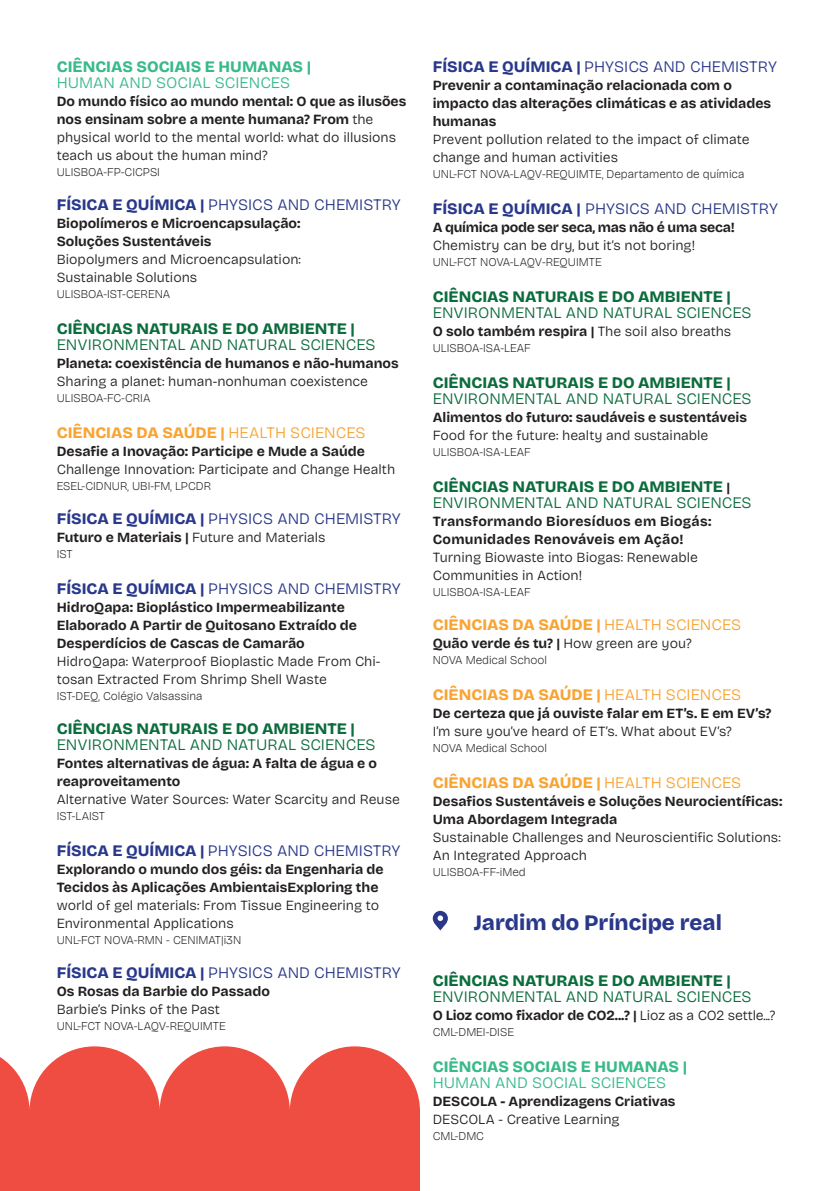
<style>
.page{position:relative;width:840px;height:1191px;background:#fff}
.page>*{position:absolute;margin:0;border:0;box-sizing:border-box;transform-origin:0 0}
.t1{font:800 22px "Bricolage Grotesque";color:#29388a}
.t2{font:300 16px "Bricolage Grotesque";color:#29388a}
.t3{font:300 16px/16px "Bricolage Grotesque";color:#0b6c3c}
.t4{font:800 16px "Bricolage Grotesque";color:#0b6c3c}
.t5{font:800 16px "Bricolage Grotesque";color:#f9a433}
.t6{font:800 16px "Bricolage Grotesque";color:#38ba8a}
.t7{font:300 16px "Bricolage Grotesque";color:#38ba8a}
.t8{font:300 14px/18px "Bricolage Grotesque";color:#231f20}
.t9{font:700 14px/18px "Bricolage Grotesque";color:#231f20}
.t10{font:700 14px/18px "Bricolage Grotesque";letter-spacing:.02em;color:#231f20}
.t11{font:700 14px "Bricolage Grotesque";letter-spacing:-.02em;color:#231f20}
.t12{font:200 12px "Bricolage Grotesque 36 pt";color:#231f20}
.s1{font-weight:700}
.s2{font-weight:800}
.s3{font-weight:300}
.s4{font-weight:700;font-size:14px;color:#231f20}
</style>
<div class="page">
<svg style="left:0;top:1046px;width:420px;height:145px;background:#f05e54"></svg>
<svg style="left:432px;top:911px;width:15px;height:19px"></svg>
<p class="t6" style="left:57px;top:53px;width:256px">CIÊNCIAS SOCIAIS E HUMANAS |</p>
<p class="t7" style="left:57px;top:69px;width:235px">HUMAN AND SOCIAL SCIENCES</p>
<p class="t8" style="left:57px;top:91px;width:351px"><span class="s1">Do mundo físico ao mundo mental: O que as ilusões nos ensinam sobre a mente humana? From</span> the physical world to the mental world: what do illusions teach us about the human mind?</p>
<p class="t12" style="left:57px;top:162px;width:105px">ULISBOA-FP-CICPSI</p>
<p class="t2" style="left:57px;top:191px;width:345px"><span class="s2">FÍSICA E QUÍMICA |</span> PHYSICS AND CHEMISTRY</p>
<p class="t9" style="left:57px;top:213px;width:245px">Biopolímeros e Microencapsulação:<br>Soluções Sustentáveis</p>
<p class="t8" style="left:57px;top:249px;width:245px">Biopolymers and Microencapsulation:<br>Sustainable Solutions</p>
<p class="t12" style="left:57px;top:284px;width:115px">ULISBOA-IST-CERENA</p>
<p class="t4" style="left:57px;top:315px;width:299px">CIÊNCIAS NATURAIS E DO AMBIENTE |</p>
<p class="t3" style="left:57px;top:335px;width:320px">ENVIRONMENTAL AND NATURAL SCIENCES</p>
<p class="t9" style="left:57px;top:353px;width:343px">Planeta: coexistência de humanos e não-humanos</p>
<p class="t8" style="left:57px;top:371px;width:313px">Sharing a planet: human-nonhuman coexistence</p>
<p class="t12" style="left:57px;top:388px;width:95px">ULISBOA-FC-CRIA</p>
<p class="t5" style="left:57px;top:419px;width:310px">CIÊNCIAS DA SAÚDE | <span class="s3">HEALTH SCIENCES</span></p>
<p class="t9" style="left:57px;top:441px;width:309px">Desafie a Inovação: Participe e Mude a Saúde</p>
<p class="t8" style="left:57px;top:459px;width:340px">Challenge Innovation: Participate and Change Health</p>
<p class="t12" style="left:57px;top:476px;width:156px">ESEL-CIDNUR, UBI-FM, LPCDR</p>
<p class="t2" style="left:57px;top:505px;width:345px"><span class="s2">FÍSICA E QUÍMICA |</span> PHYSICS AND CHEMISTRY</p>
<p class="t8" style="left:57px;top:527px;width:270px"><span class="s1">Futuro e Materiais |</span> Future and Materials</p>
<p class="t12" style="left:57px;top:544px;width:17px">IST</p>
<p class="t2" style="left:57px;top:575px;width:345px"><span class="s2">FÍSICA E QUÍMICA |</span> PHYSICS AND CHEMISTRY</p>
<p class="t9" style="left:57px;top:597px;width:302px">HidroQapa: Bioplástico Impermeabilizante<br>Elaborado A Partir de Quitosano Extraído de<br>Desperdícios de Cascas de Camarão</p>
<p class="t8" style="left:57px;top:651px;width:325px">HidroQapa: Waterproof Bioplastic Made From Chi&shy;tosan Extracted From Shrimp Shell Waste</p>
<p class="t12" style="left:57px;top:686px;width:147px">IST-DEQ, Colégio Valsassina</p>
<p class="t4" style="left:57px;top:715px;width:299px">CIÊNCIAS NATURAIS E DO AMBIENTE |</p>
<p class="t3" style="left:57px;top:735px;width:320px">ENVIRONMENTAL AND NATURAL SCIENCES</p>
<p class="t9" style="left:57px;top:753px;width:322px">Fontes alternativas de água: A falta de água e o reaproveitamento</p>
<p class="t8" style="left:57px;top:789px;width:344px">Alternative Water Sources: Water Scarcity and Reuse</p>
<p class="t12" style="left:57px;top:806px;width:50px">IST-LAIST</p>
<p class="t2" style="left:57px;top:837px;width:345px"><span class="s2">FÍSICA E QUÍMICA |</span> PHYSICS AND CHEMISTRY</p>
<p class="t9" style="left:57px;top:859px;width:328px">Explorando o mundo dos géis: da Engenharia de<br>Tecidos às Aplicações AmbientaisExploring the</p>
<p class="t8" style="left:57px;top:895px;width:324px">world of gel materials: From Tissue Engineering to<br>Environmental Applications</p>
<p class="t12" style="left:57px;top:930px;width:186px">UNL-FCT NOVA-RMN - CENIMAT|i3N</p>
<p class="t2" style="left:57px;top:959px;width:345px"><span class="s2">FÍSICA E QUÍMICA |</span> PHYSICS AND CHEMISTRY</p>
<p class="t9" style="left:57px;top:981px;width:214px">Os Rosas da Barbie do Passado</p>
<p class="t8" style="left:57px;top:999px;width:165px">Barbie’s Pinks of the Past</p>
<p class="t12" style="left:57px;top:1016px;width:170px">UNL-FCT NOVA-LAQV-REQUIMTE</p>
<p class="t2" style="left:432px;top:53px;width:345px"><span class="s2">FÍSICA E QUÍMICA |</span> PHYSICS AND CHEMISTRY</p>
<p class="t9" style="left:432px;top:75px;width:340px">Prevenir a contaminação relacionada com o impacto das alterações climáticas e as atividades humanas</p>
<p class="t8" style="left:432px;top:129px;width:318px">Prevent pollution related to the impact of climate change and human activities</p>
<p class="t12" style="left:432px;top:164px;width:313px">UNL-FCT NOVA-LAQV-REQUIMTE, Departamento de química</p>
<p class="t2" style="left:432px;top:195px;width:346px"><span class="s2">FÍSICA E QUÍMICA |</span> PHYSICS AND CHEMISTRY</p>
<p class="t11" style="left:432px;top:215px;width:303px">A química pode ser seca, mas não é uma seca!</p>
<p class="t8" style="left:432px;top:235px;width:264px">Chemistry can be dry, but it’s not boring!</p>
<p class="t12" style="left:432px;top:252px;width:170px">UNL-FCT NOVA-LAQV-REQUIMTE</p>
<p class="t4" style="left:432px;top:283px;width:299px">CIÊNCIAS NATURAIS E DO AMBIENTE |</p>
<p class="t3" style="left:432px;top:303px;width:320px">ENVIRONMENTAL AND NATURAL SCIENCES</p>
<p class="t9" style="left:432px;top:321px;width:300px">O solo também respira | <span class="s3">The soil also breaths</span></p>
<p class="t12" style="left:432px;top:338px;width:99px">ULISBOA-ISA-LEAF</p>
<p class="t4" style="left:432px;top:369px;width:299px">CIÊNCIAS NATURAIS E DO AMBIENTE |</p>
<p class="t3" style="left:432px;top:389px;width:320px">ENVIRONMENTAL AND NATURAL SCIENCES</p>
<p class="t9" style="left:432px;top:407px;width:315px">Alimentos do futuro: saudáveis e sustentáveis</p>
<p class="t8" style="left:432px;top:425px;width:277px">Food for the future: healty and sustainable</p>
<p class="t12" style="left:432px;top:442px;width:99px">ULISBOA-ISA-LEAF</p>
<p class="t3" style="left:432px;top:477px;width:320px"><span class="s2">CIÊNCIAS NATURAIS E DO AMBIENTE</span> <span class="s4">|<br></span>ENVIRONMENTAL AND NATURAL SCIENCES</p>
<p class="t10" style="left:432px;top:511px;width:280px">Transformando Bioresíduos em Biogás:<br>Comunidades Renováveis em Ação!</p>
<p class="t8" style="left:432px;top:547px;width:266px">Turning Biowaste into Biogas: Renewable<br>Communities in Action!</p>
<p class="t12" style="left:432px;top:582px;width:99px">ULISBOA-ISA-LEAF</p>
<p class="t5" style="left:432px;top:611px;width:310px">CIÊNCIAS DA SAÚDE | <span class="s3">HEALTH SCIENCES</span></p>
<p class="t9" style="left:432px;top:633px;width:260px">Quão verde és tu? | <span class="s3">How green are you?</span></p>
<p class="t12" style="left:432px;top:650px;width:116px">NOVA Medical School</p>
<p class="t5" style="left:432px;top:681px;width:310px">CIÊNCIAS DA SAÚDE | <span class="s3">HEALTH SCIENCES</span></p>
<p class="t9" style="left:432px;top:703px;width:340px">De certeza que já ouviste falar em ET’s. E em EV’s?</p>
<p class="t8" style="left:432px;top:721px;width:300px">I’m sure you’ve heard of ET’s. What about EV’s?</p>
<p class="t12" style="left:432px;top:738px;width:116px">NOVA Medical School</p>
<p class="t5" style="left:432px;top:769px;width:310px">CIÊNCIAS DA SAÚDE | <span class="s3">HEALTH SCIENCES</span></p>
<p class="t9" style="left:432px;top:791px;width:351px">Desafios Sustentáveis e Soluções Neurocientíficas:<br>Uma Abordagem Integrada</p>
<p class="t8" style="left:432px;top:827px;width:349px">Sustainable Challenges and Neuroscientific Solutions:<br>An Integrated Approach</p>
<p class="t12" style="left:432px;top:862px;width:94px">ULISBOA-FF-iMed</p>
<h1 class="t1" style="left:473px;top:904px;width:249px">Jardim do Príncipe real</h1>
<p class="t4" style="left:432px;top:967px;width:299px">CIÊNCIAS NATURAIS E DO AMBIENTE |</p>
<p class="t3" style="left:432px;top:987px;width:320px">ENVIRONMENTAL AND NATURAL SCIENCES</p>
<p class="t9" style="left:432px;top:1005px;width:344px">O Lioz como fixador de CO2...? | <span class="s3">Lioz as a CO2 settle...?</span></p>
<p class="t12" style="left:432px;top:1022px;width:83px">CML-DMEI-DISE</p>
<p class="t6" style="left:432px;top:1053px;width:256px">CIÊNCIAS SOCIAIS E HUMANAS |</p>
<p class="t7" style="left:432px;top:1069px;width:235px">HUMAN AND SOCIAL SCIENCES</p>
<p class="t9" style="left:432px;top:1091px;width:244px">DESCOLA - Aprendizagens Criativas</p>
<p class="t8" style="left:432px;top:1109px;width:188px">DESCOLA - Creative Learning</p>
<p class="t12" style="left:432px;top:1126px;width:53px">CML-DMC</p>
</div>
